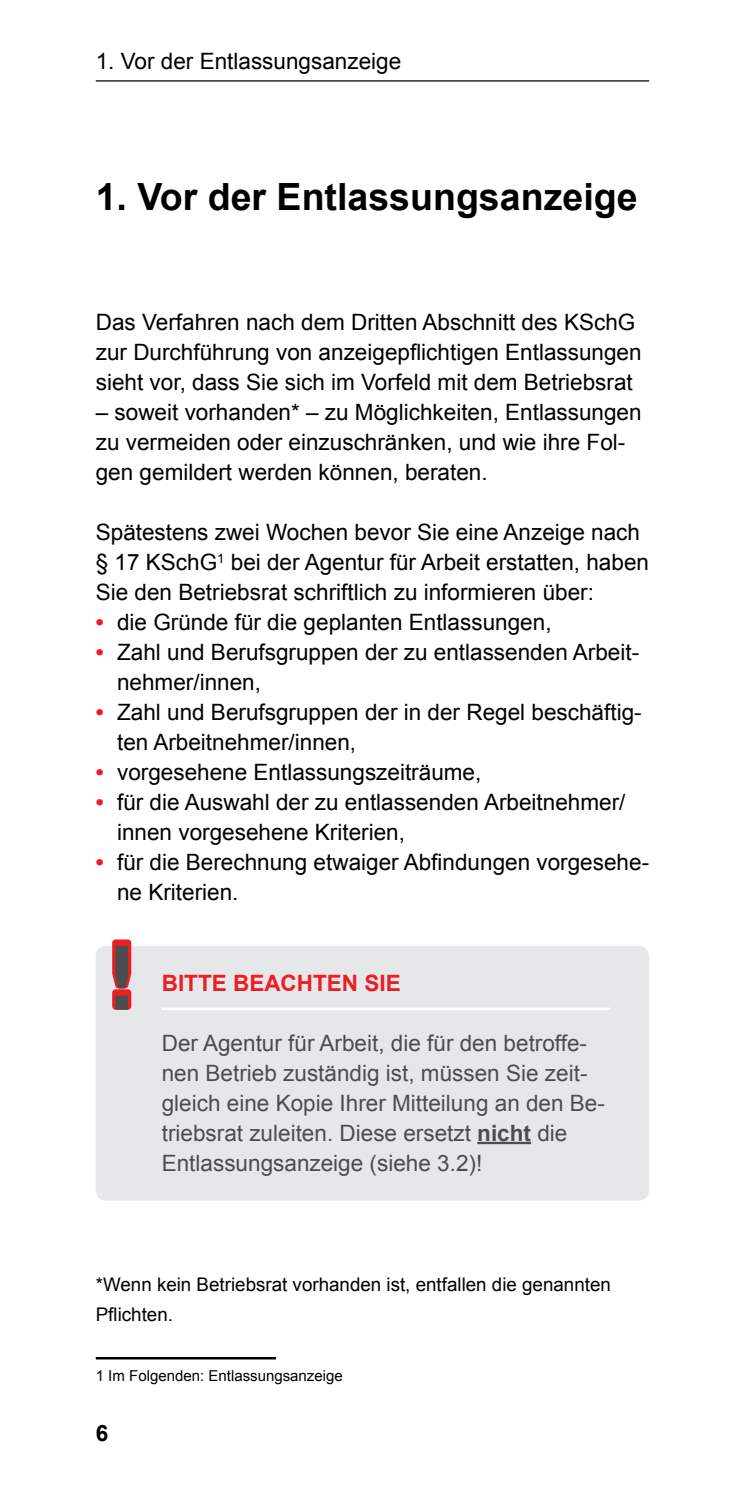
<style>
.page{position:relative;width:745px;height:1489px;background:#fff}
.page>*{position:absolute;margin:0;border:0;box-sizing:border-box;transform-origin:0 0}
.t1{font:700 37.5px "Arial";color:#000}
.p_2-LZ{font:22.5px/30px "Arial";color:#000}
.Infobox_gross_letzte_Zeile{font:22.5px/30px "Arial";color:#4d4d4f}
.p_1-LZ{font:22.5px/30px "Arial";color:#000}
.Infobox_gross_Kopf{font:700 22.5px "Arial";color:#ed1d24}
.t2{font:700 22.5px "Arial";color:#000}
.p_1-LZ-2{font:18.75px/30px "Arial";color:#000}
.Fussnote{font:15px "Arial";color:#000}
.s1{font-weight:700;color:#ed1d24}
.s2{font-weight:700}
</style>
<div class="page">
<hr style="left:96px;top:80px;width:552px;height:1px;background:#000">
<div style="left:96px;top:945px;width:552px;height:255px;background:#e6e7e8;border-radius:11px"></div>
<hr style="left:162px;top:1007px;width:447px;height:3px;background:#fff">
<hr style="left:477px;top:1141px;width:53px;height:3px;background:#4d4d4f">
<svg style="left:112px;top:939px;width:19px;height:70px"></svg>
<div style="left:115px;top:995px;width:13px;height:14px;background:#4d4d4f"></div>
<hr style="left:96px;top:1356px;width:180px;height:3px;background:#000">
<p class="p_2-LZ" style="left:96px;top:46px;width:307px">1. Vor der Entlassungsanzeige</p>
<h1 class="t1" style="left:96px;top:172px;width:543px">1. Vor der Entlassungsanzeige</h1>
<p class="p_2-LZ" style="left:96px;top:307px;width:547px">Das Verfahren nach dem Dritten Abschnitt des KSchG zur Durchführung von anzeigepflichtigen Entlassungen sieht vor, dass Sie sich im Vorfeld mit dem Betriebsrat</p>
<p class="p_2-LZ" style="left:96px;top:397px;width:547px">– soweit vorhanden* – zu Möglichkeiten, Entlassungen zu vermeiden oder einzuschränken, und wie ihre Fol&shy;gen gemildert werden können, beraten.</p>
<p class="p_1-LZ" style="left:96px;top:517px;width:554px">Spätestens zwei Wochen bevor Sie eine Anzeige nach § 17 KSchG<sup>1</sup> bei der Agentur für Arbeit erstatten, haben<br>Sie den Betriebsrat schriftlich zu informieren über:</p>
<p class="p_2-LZ" style="left:96px;top:607px;width:457px"><span class="s1">•</span> die Gründe für die geplanten Entlassungen,</p>
<p class="p_2-LZ" style="left:117px;top:637px;width:523px;text-indent:-21px"><span class="s1">•</span> Zahl und Berufsgruppen der zu entlassenden Arbeit&shy;nehmer/innen,</p>
<p class="p_2-LZ" style="left:117px;top:697px;width:526px;text-indent:-21px"><span class="s1">•</span> Zahl und Berufsgruppen der in der Regel beschäftig&shy;ten Arbeitnehmer/innen,</p>
<p class="p_2-LZ" style="left:96px;top:757px;width:387px"><span class="s1">•</span> vorgesehene Entlassungszeiträume,</p>
<p class="p_2-LZ" style="left:117px;top:787px;width:509px;text-indent:-21px"><span class="s1">•</span> für die Auswahl der zu entlassenden Arbeitnehmer/ innen vorgesehene Kriterien,</p>
<p class="p_2-LZ" style="left:117px;top:847px;width:533px;text-indent:-21px"><span class="s1">•</span> für die Berechnung etwaiger Abfindungen vorgesehe&shy;ne Kriterien.</p>
<p class="Infobox_gross_Kopf" style="left:162px;top:967px;width:240px">BITTE BEACHTEN SIE</p>
<p class="Infobox_gross_letzte_Zeile" style="left:162px;top:1027px;width:444px">Der Agentur für Arbeit, die für den betroffe&shy;nen Betrieb zuständig ist, müssen Sie zeit&shy;gleich eine Kopie Ihrer Mitteilung an den Be&shy;triebsrat zuleiten. Diese ersetzt <span class="s2">nicht</span> die Entlassungsanzeige (siehe 3.2)!</p>
<p class="p_1-LZ-2" style="left:96px;top:1269px;width:516px">*Wenn kein Betriebsrat vorhanden ist, entfallen die genannten<br>Pflichten.</p>
<p class="Fussnote" style="left:96px;top:1365px;width:248px">1 Im Folgenden: Entlassungsanzeige</p>
<p class="t2" style="left:96px;top:1417px;width:14px">6</p>
</div>
